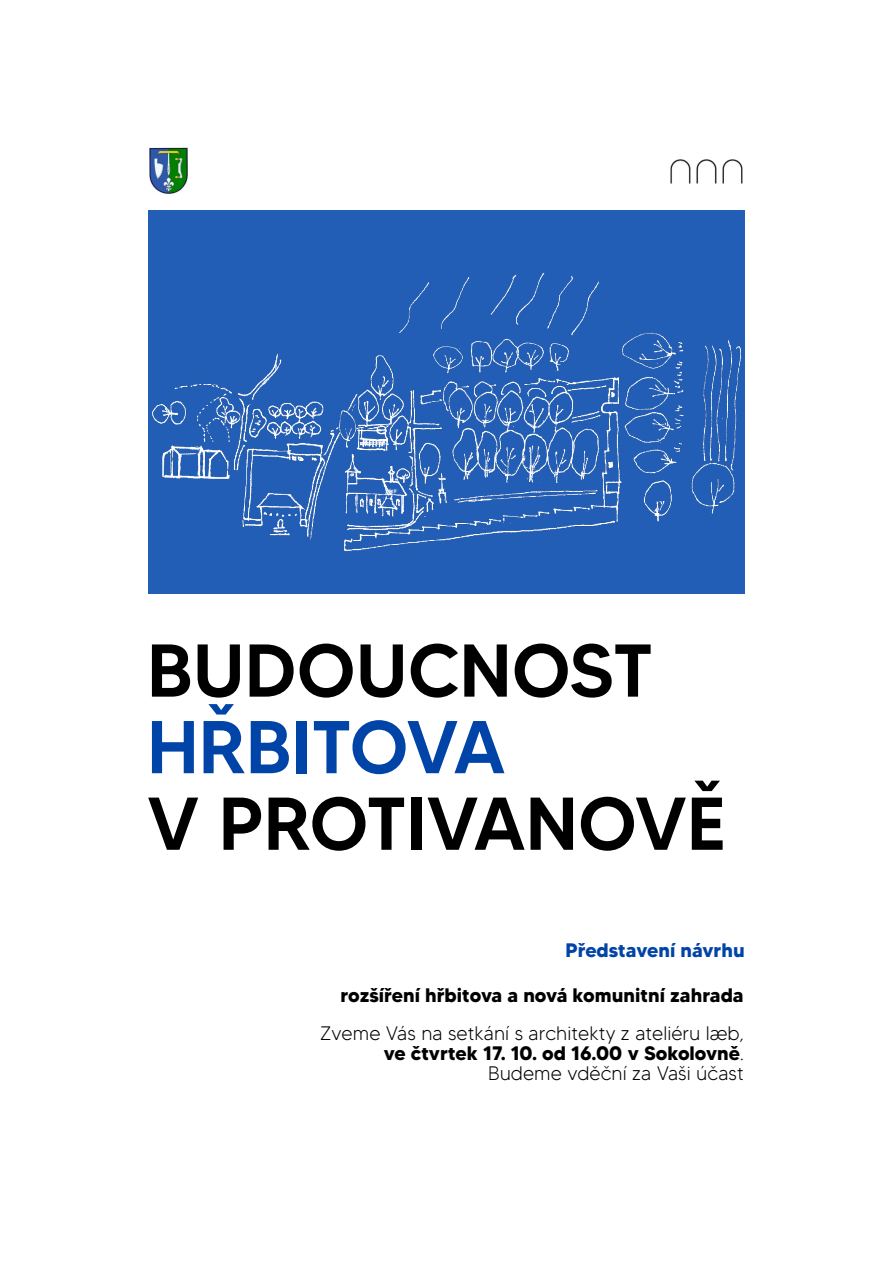
<style>
.page{position:relative;width:894px;height:1263px;background:#fff}
.page>*{position:absolute;margin:0;border:0;box-sizing:border-box;transform-origin:0 0}
.t1{font:500 74.55px "MADETOMMY";color:#000}
.t2{font:500 74.55px "MADETOMMY";color:#0044a8}
.t3{font:300 19.5px/20.1px "MADETOMMY";color:#000;text-align:right}
.t4{font:700 19.5px "MADETOMMY";color:#000}
.t5{font:700 19.5px "MADETOMMY";color:#0044a8}
.s1{font-weight:700}
</style>
<div class="page">
<img style="left:670px;top:159px;width:73px;height:25px">
<img style="left:149px;top:148px;width:39px;height:46px">
<div style="left:149px;top:211px;width:595px;height:382px;background:#225eb6"></div>
<img style="left:150px;top:271px;width:594px;height:281px">
<h1 class="t1" style="left:147px;top:644px;width:507px">BUDOUCNOST</h1>
<h1 class="t2" style="left:147px;top:721px;width:360px">HŘBITOVA</h1>
<h1 class="t1" style="left:147px;top:798px;width:580px">V PROTIVANOVĚ</h1>
<p class="t5" style="left:565px;top:944px;width:181px">Představení návrhu</p>
<p class="t4" style="left:340px;top:988px;width:404px">rozšíření hřbitova a nová komunitní zahrada</p>
<p class="t3" style="left:320px;top:1025px;width:425px">Zveme Vás na setkání s architekty z ateliéru læb, <span class="s1">ve čtvrtek 17. 10. od 16.00 v Sokolovně</span>.<br>Budeme vděční za Vaši účast</p>
</div>
